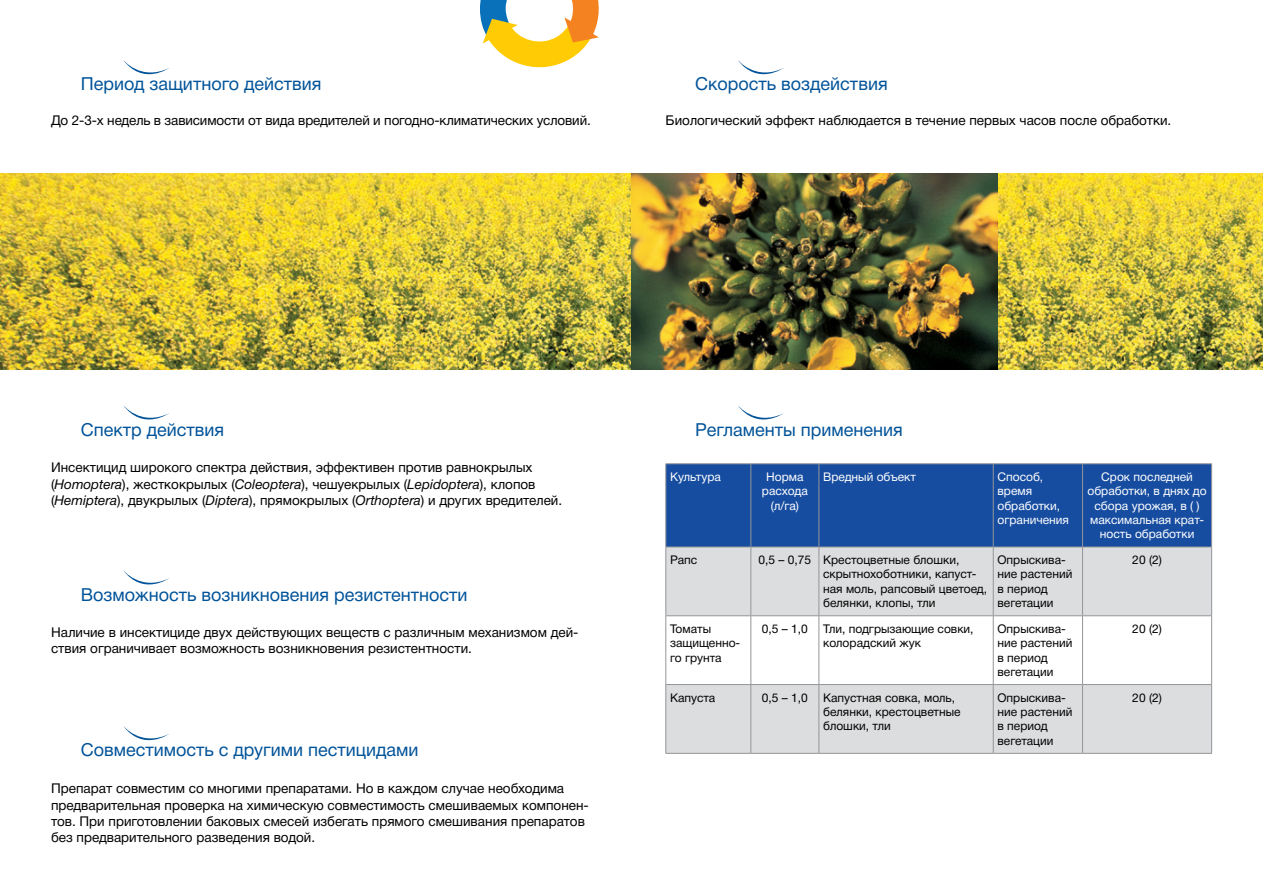
<style>
.page{position:relative;width:1263px;height:893px;background:#fff}
.page>*{position:absolute;margin:0;border:0;box-sizing:border-box;transform-origin:0 0}
.t1{font:18px "Helvetica Neue Cyr";color:#005399}
.t2{font:13.5px/16.2px "Helvetica Neue Cyr";color:#000}
.t3{font:12px/14.4px "Helvetica Neue Cyr";color:#000}
.t4{font:12px/14.4px "Helvetica Neue Cyr";color:#fff}
.t5{font:12px/14.4px "Helvetica Neue Cyr";letter-spacing:-.02em;color:#fff;text-align:center}
.s1{font-style:italic}
</style>
<div class="page">
<svg style="left:480px;top:0;width:119px;height:67px"></svg>
<img style="left:0;top:173px;width:1263px;height:197px">
<img style="left:631px;top:173px;width:367px;height:197px">
<svg style="left:123px;top:60px;width:46px;height:15px"></svg>
<svg style="left:738px;top:60px;width:46px;height:15px"></svg>
<svg style="left:738px;top:406px;width:46px;height:14px"></svg>
<svg style="left:123px;top:405px;width:46px;height:15px"></svg>
<svg style="left:123px;top:570px;width:46px;height:15px"></svg>
<svg style="left:123px;top:726px;width:46px;height:15px"></svg>
<div style="left:666px;top:464px;width:545px;height:83px;background:#174da1"></div>
<svg style="left:666px;top:548px;width:545px;height:205px;fill:#dcddde"></svg>
<hr style="left:665px;top:463px;width:86px;height:1px;background:#939598">
<hr style="left:665px;top:464px;width:1px;height:83px;background:#939598">
<hr style="left:751px;top:463px;width:68px;height:1px;background:#939598">
<hr style="left:750px;top:464px;width:1px;height:83px;background:#939598">
<hr style="left:819px;top:463px;width:174px;height:1px;background:#939598">
<hr style="left:819px;top:464px;width:1px;height:83px;background:#939598">
<hr style="left:993px;top:463px;width:89px;height:1px;background:#939598">
<hr style="left:993px;top:464px;width:1px;height:83px;background:#939598">
<hr style="left:1082px;top:463px;width:130px;height:1px;background:#939598">
<hr style="left:1082px;top:464px;width:1px;height:83px;background:#939598">
<hr style="left:1211px;top:464px;width:1px;height:83px;background:#939598">
<hr style="left:665px;top:547px;width:86px;height:1px;background:#939598">
<hr style="left:665px;top:547px;width:1px;height:68px;background:#939598">
<hr style="left:751px;top:547px;width:68px;height:1px;background:#939598">
<hr style="left:750px;top:547px;width:1px;height:68px;background:#939598">
<hr style="left:819px;top:547px;width:174px;height:1px;background:#939598">
<hr style="left:819px;top:547px;width:1px;height:68px;background:#939598">
<hr style="left:993px;top:547px;width:89px;height:1px;background:#939598">
<hr style="left:993px;top:547px;width:1px;height:68px;background:#939598">
<hr style="left:993px;top:615px;width:89px;height:1px;background:#939598">
<hr style="left:993px;top:684px;width:89px;height:1px;background:#939598">
<hr style="left:993px;top:753px;width:89px;height:1px;background:#939598">
<hr style="left:1082px;top:547px;width:130px;height:1px;background:#939598">
<hr style="left:1082px;top:547px;width:1px;height:68px;background:#939598">
<hr style="left:1211px;top:547px;width:1px;height:68px;background:#939598">
<hr style="left:665px;top:615px;width:86px;height:1px;background:#939598">
<hr style="left:665px;top:616px;width:1px;height:68px;background:#939598">
<hr style="left:751px;top:615px;width:68px;height:1px;background:#939598">
<hr style="left:750px;top:616px;width:1px;height:68px;background:#939598">
<hr style="left:819px;top:615px;width:174px;height:1px;background:#939598">
<hr style="left:819px;top:616px;width:1px;height:68px;background:#939598">
<hr style="left:993px;top:616px;width:1px;height:68px;background:#939598">
<hr style="left:1082px;top:615px;width:130px;height:1px;background:#939598">
<hr style="left:1082px;top:616px;width:1px;height:68px;background:#939598">
<hr style="left:1211px;top:616px;width:1px;height:68px;background:#939598">
<hr style="left:665px;top:684px;width:86px;height:1px;background:#939598">
<hr style="left:665px;top:685px;width:1px;height:68px;background:#939598">
<hr style="left:751px;top:684px;width:68px;height:1px;background:#939598">
<hr style="left:750px;top:685px;width:1px;height:68px;background:#939598">
<hr style="left:819px;top:684px;width:174px;height:1px;background:#939598">
<hr style="left:819px;top:685px;width:1px;height:68px;background:#939598">
<hr style="left:993px;top:685px;width:1px;height:68px;background:#939598">
<hr style="left:665px;top:753px;width:86px;height:1px;background:#939598">
<hr style="left:751px;top:753px;width:68px;height:1px;background:#939598">
<hr style="left:819px;top:753px;width:174px;height:1px;background:#939598">
<hr style="left:1082px;top:684px;width:130px;height:1px;background:#939598">
<hr style="left:1082px;top:685px;width:1px;height:68px;background:#939598">
<hr style="left:1211px;top:685px;width:1px;height:68px;background:#939598">
<hr style="left:1082px;top:753px;width:130px;height:1px;background:#939598">
<p class="t1" style="left:81px;top:74px;width:242px">Период защитного действия</p>
<p class="t1" style="left:695px;top:74px;width:194px">Скорость воздействия</p>
<p class="t2" style="left:51px;top:112px;width:541px">До 2-3-х недель в зависимости от вида вредителей и погодно-климатических условий.</p>
<p class="t2" style="left:665px;top:112px;width:507px">Биологический эффект наблюдается в течение первых часов после обработки.</p>
<p class="t1" style="left:81px;top:419px;width:145px">Спектр действия</p>
<p class="t1" style="left:695px;top:419px;width:209px">Регламенты применения</p>
<p class="t2" style="left:51px;top:460px;width:513px">Инсектицид широкого спектра действия, эффективен против равнокрылых (<span class="s1">Homoptera</span>), жесткокрылых (<span class="s1">Coleoptera</span>), чешуекрылых (<span class="s1">Lepidoptera</span>), клопов (<span class="s1">Hemiptera</span>), двукрылых (<span class="s1">Diptera</span>), прямокрылых (<span class="s1">Orthoptera</span>) и других вредителей.</p>
<p class="t4" style="left:670px;top:470px;width:52px">Культура</p>
<p class="t4" style="left:766px;top:470px;width:39px">Норма</p>
<p class="t5" style="left:762px;top:484px;width:47px">расхода (л/га)</p>
<p class="t4" style="left:823px;top:470px;width:94px">Вредный объект</p>
<p class="t4" style="left:997px;top:470px;width:47px">Способ,</p>
<p class="t4" style="left:997px;top:484px;width:64px">время обработки,</p>
<p class="t4" style="left:997px;top:513px;width:73px">ограничения</p>
<p class="t4" style="left:1087px;top:470px;width:121px;text-align:center">Срок последней обработки, в днях до сбора урожая, в ( ) максимальная крат&shy;ность обработки</p>
<p class="t1" style="left:81px;top:584px;width:388px">Возможность возникновения резистентности</p>
<p class="t2" style="left:51px;top:624px;width:529px">Наличие в инсектициде двух действующих веществ с различным механизмом дей&shy;ствия ограничивает возможность возникновения резистентности.</p>
<p class="t1" style="left:81px;top:740px;width:339px">Совместимость с другими пестицидами</p>
<p class="t2" style="left:51px;top:781px;width:539px">Препарат совместим со многими препаратами. Но в каждом случае необходима предварительная проверка на химическую совместимость смешиваемых компонен&shy;тов. При приготовлении баковых смесей избегать прямого смешивания препаратов без предварительного разведения водой.</p>
<p class="t3" style="left:670px;top:553px;width:29px">Рапс</p>
<p class="t3" style="left:758px;top:553px;width:54px">0,5 – 0,75</p>
<p class="t3" style="left:823px;top:553px;width:165px">Крестоцветные блошки, скрытнохоботники, капуст&shy;ная моль, рапсовый цветоед, белянки, клопы, тли</p>
<p class="t3" style="left:997px;top:553px;width:76px">Опрыскива&shy;ние растений в период вегетации</p>
<p class="t3" style="left:1132px;top:553px;width:31px">20 (2)</p>
<p class="t3" style="left:670px;top:621px;width:72px">Томаты защищенно&shy;го грунта</p>
<p class="t3" style="left:762px;top:621px;width:48px">0,5 – 1,0</p>
<p class="t3" style="left:823px;top:621px;width:152px">Тли, подгрызающие совки, колорадский жук</p>
<p class="t3" style="left:997px;top:621px;width:76px">Опрыскива&shy;ние растений в период вегетации</p>
<p class="t3" style="left:1132px;top:621px;width:31px">20 (2)</p>
<p class="t3" style="left:670px;top:690px;width:47px">Капуста</p>
<p class="t3" style="left:762px;top:690px;width:48px">0,5 – 1,0</p>
<p class="t3" style="left:823px;top:690px;width:139px">Капустная совка, моль, белянки, крестоцветные блошки, тли</p>
<p class="t3" style="left:997px;top:690px;width:76px">Опрыскива&shy;ние растений в период вегетации</p>
<p class="t3" style="left:1132px;top:690px;width:31px">20 (2)</p>
</div>
